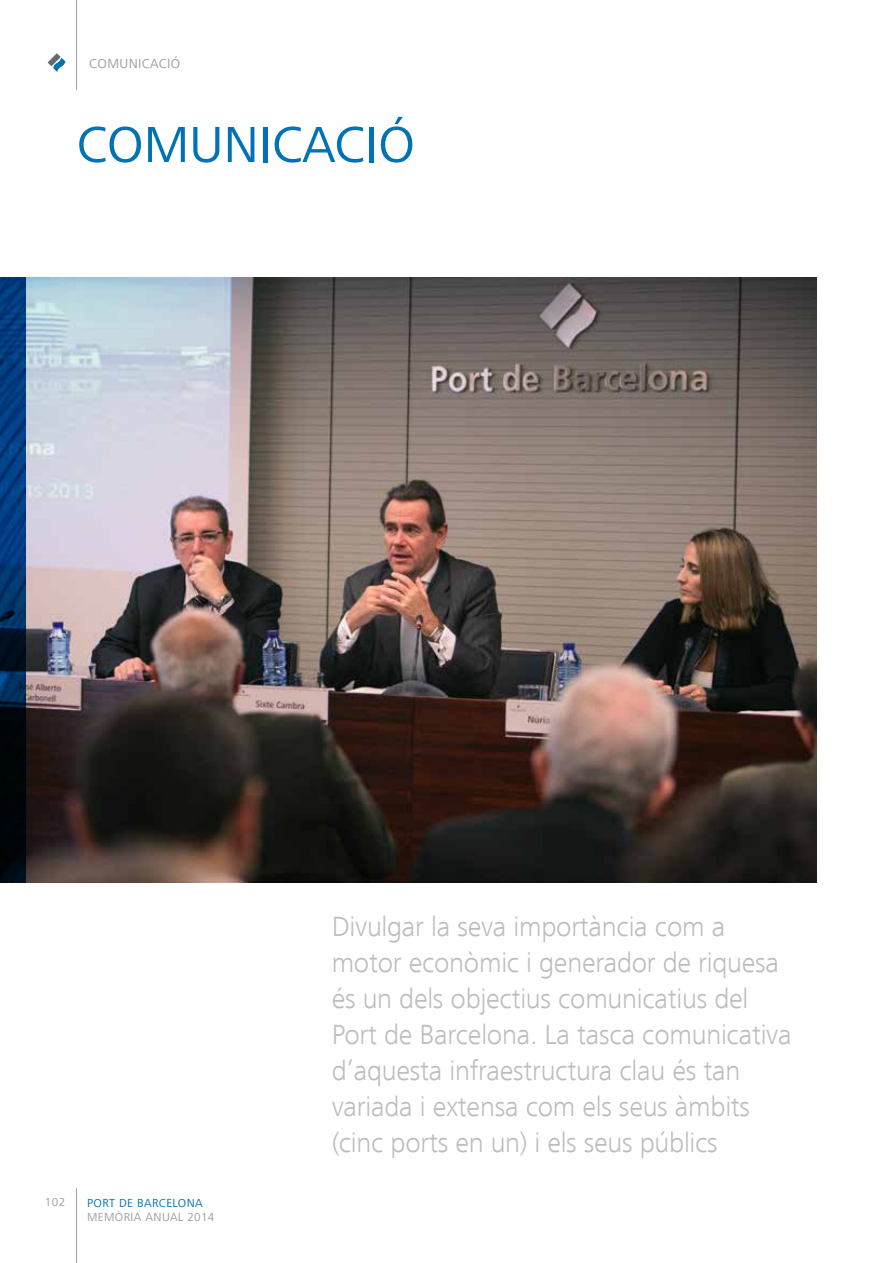
<style>
.page{position:relative;width:893px;height:1263px;background:#fff}
.page>*{position:absolute;margin:0;border:0;box-sizing:border-box;transform-origin:0 0}
.t1{font:52.5px "Frutiger Nextfor APB";color:#0072b6}
.t2{font:28.5px/36px "Frutiger Next for APB light";letter-spacing:-.01em;color:#bbbdbe}
.t3{font:13.5px "Frutiger Nextfor APB";color:#9c9e9f}
.t4{font:12px "Frutiger Nextfor APB";letter-spacing:.03em;color:#9c9e9f}
.t5{font:12px "Frutiger Nextfor APB";letter-spacing:.03em;color:#0072b6}
</style>
<div class="page">
<hr style="left:76px;top:1188px;width:1px;height:75px;background:#9c9e9f">
<hr style="left:76px;top:0;width:1px;height:90px;background:#9c9e9f">
<svg style="left:48px;top:53px;width:17px;height:19px"></svg>
<img style="left:26px;top:278px;width:790px;height:604px">
<img style="left:0;top:278px;width:26px;height:604px">
<p class="t3" style="left:89px;top:56px;width:10px">COMUNICACIÓ</p>
<h1 class="t1" style="left:77px;top:115px;width:340px">COMUNICACIÓ</h1>
<p class="t4" style="left:45px;top:1195px;width:22px">102</p>
<p class="t5" style="left:87px;top:1197px;width:117px">PORT DE BARCELONA</p>
<p class="t4" style="left:87px;top:1210px;width:129px">MEMÒRIA ANUAL 2014</p>
<p class="t2" style="left:332px;top:909px;width:462px">Divulgar la seva importància com a motor econòmic i generador de riquesa és un dels objectius comunicatius del Port de Barcelona. La tasca comunicativa d’aquesta infraestructura clau és tan variada i extensa com els seus àmbits (cinc ports en un) i els seus públics</p>
</div>
